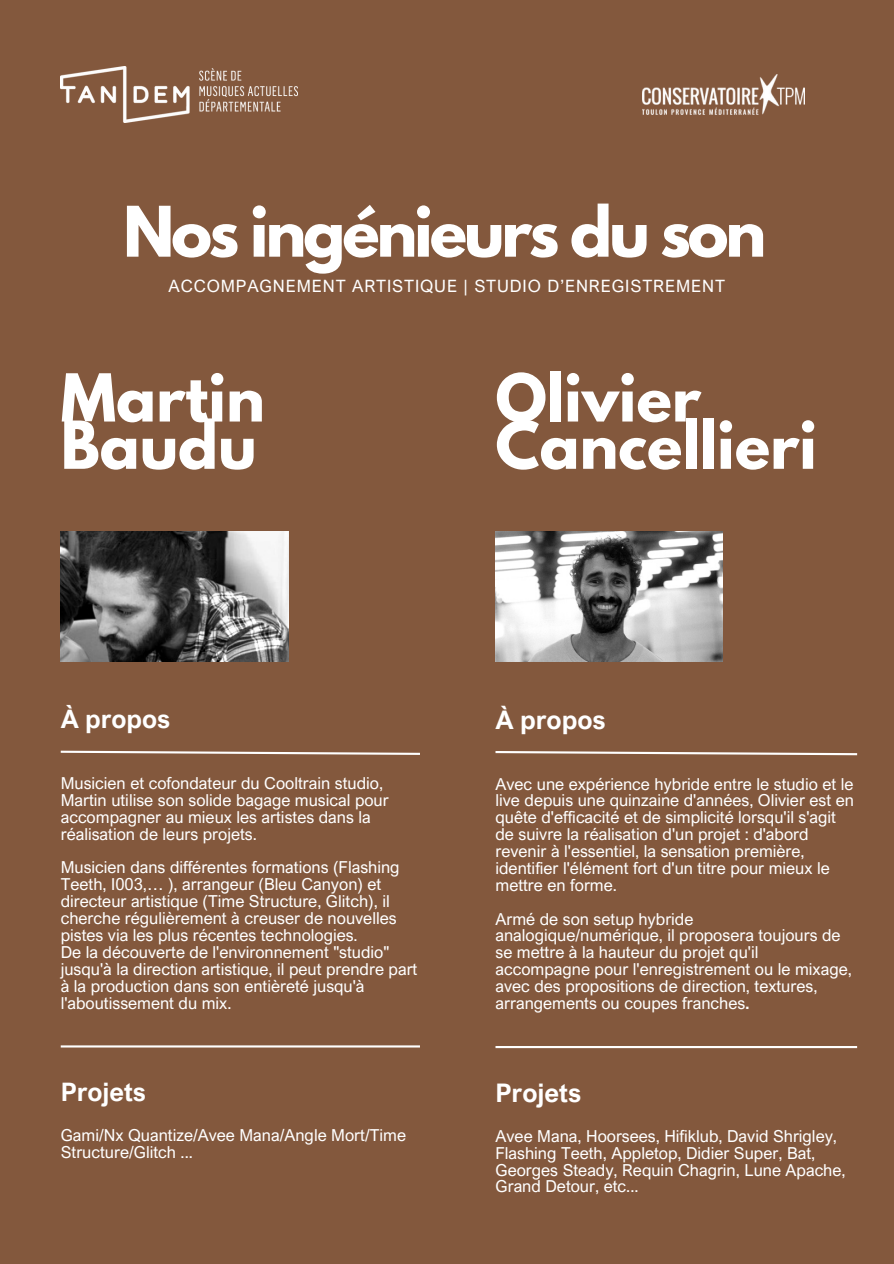
<style>
.page{position:relative;width:894px;height:1264px;background:#fff}
.page>*{position:absolute;margin:0;border:0;box-sizing:border-box;transform-origin:0 0}
.t1{font:700 61.65px "League Spartan";letter-spacing:-.05em;color:#fff}
.t2{font:700 58.5px "League Spartan";color:#fff}
.t3{font:700 25.65px "Arial Nova";color:#fff}
.t4{font:700 25.5px "Arial Nova";color:#fff}
.t5{font:16.95px "Arial Nova";letter-spacing:.05em;color:#fff}
.t6{font:16.5px/16.8px "Arial Nova";color:#fff}
.s1{font-weight:700}
</style>
<div class="page">
<div style="left:0;top:0;width:893px;height:1263px;background:#83583d"></div>
<img style="left:61px;top:532px;width:227px;height:129px">
<img style="left:642px;top:75px;width:162px;height:39px">
<img style="left:61px;top:66px;width:236px;height:56px">
<svg style="left:60px;top:750px;width:360px;height:5px"></svg>
<hr style="left:61px;top:1045px;width:359px;height:2px;background:#fff">
<svg style="left:495px;top:751px;width:363px;height:5px"></svg>
<hr style="left:495px;top:1045px;width:361px;height:3px;background:#fff">
<img style="left:495px;top:532px;width:227px;height:129px">
<p class="t1" style="left:123px;top:201px;width:644px">Nos ingénieurs du son</p>
<p class="t5" style="left:168px;top:275px;width:558px">ACCOMPAGNEMENT ARTISTIQUE | STUDIO D’ENREGISTREMENT</p>
<p class="t2" style="left:61px;top:369px;width:205px">Martin</p>
<p class="t2" style="left:61px;top:416px;width:197px">Baudu</p>
<p class="t2" style="left:495px;top:369px;width:207px">Olivier</p>
<p class="t2" style="left:495px;top:416px;width:323px">Cancellieri</p>
<p class="t4" style="left:61px;top:703px;width:111px">À propos</p>
<p class="t6" style="left:61px;top:774px;width:329px">Musicien et cofondateur du Cooltrain studio, Martin utilise son solide bagage musical pour accompagner au mieux les artistes dans la réalisation de leurs projets.</p>
<p class="t6" style="left:61px;top:858px;width:340px">Musicien dans différentes formations (Flashing Teeth, I003,… ), arrangeur (Bleu Canyon) et directeur artistique (Time Structure, Glitch), il cherche régulièrement à creuser de nouvelles pistes via les plus récentes technologies.</p>
<p class="t6" style="left:61px;top:943px;width:358px">De la découverte de l'environnement "studio" jusqu'à la direction artistique, il peut prendre part à la production dans son entièreté jusqu'à l'aboutissement du mix.</p>
<p class="t4" style="left:61px;top:1075px;width:87px">Projets</p>
<p class="t6" style="left:61px;top:1125px;width:346px">Gami/Nx Quantize/Avee Mana/Angle Mort/Time<br>Structure/Glitch ...</p>
<p class="t3" style="left:495px;top:703px;width:112px">À propos</p>
<p class="t6" style="left:495px;top:775px;width:360px">Avec une expérience hybride entre le studio et le live depuis une quinzaine d'années, Olivier est en quête d'efficacité et de simplicité lorsqu'il s'agit de suivre la réalisation d'un projet : d'abord revenir à l'essentiel, la sensation première, identifier l'élément fort d'un titre pour mieux le mettre en forme.</p>
<p class="t6" style="left:495px;top:910px;width:358px">Armé de son setup hybride analogique/numérique, il proposera toujours de se mettre à la hauteur du projet qu'il accompagne pour l'enregistrement ou le mixage, avec des propositions de direction, textures, arrangements ou coupes franches<span class="s1">.</span></p>
<p class="t3" style="left:495px;top:1076px;width:87px">Projets</p>
<p class="t6" style="left:495px;top:1127px;width:351px">Avee Mana, Hoorsees, Hifiklub, David Shrigley, Flashing Teeth, Appletop, Didier Super, Bat, Georges Steady, Requin Chagrin, Lune Apache, Grand Detour, etc...</p>
</div>
